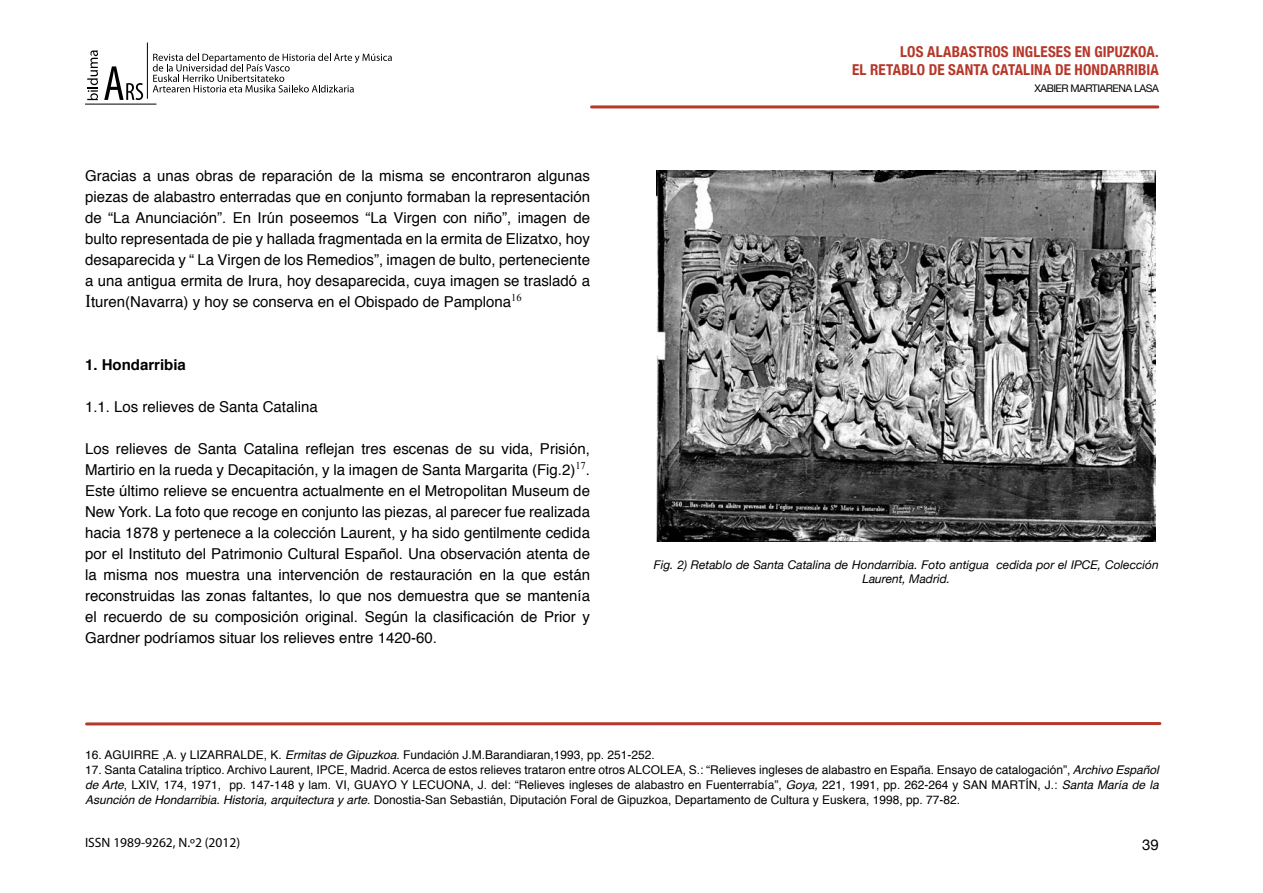
<style>
.page{position:relative;width:1263px;height:893px;background:#fff}
.page>*{position:absolute;margin:0;border:0;box-sizing:border-box;transform-origin:0 0}
.t1{font:15px/21px "Helvetica";color:#000;text-align:justify}
.t2{font:700 condensed 15px/18px "Helvetica Neue";letter-spacing:.01em;color:#b63729;text-align:right}
.t3{font:700 15px "Helvetica";color:#000}
.t4{font:15px "Helvetica Neue";color:#000}
.t5{font:13.5px "Myriad Pro";color:#000}
.t6{font:12px/15px "Helvetica";color:#000;text-align:justify}
.t7{font:italic 12px/14.4px "Helvetica Neue";color:#000;text-align:center}
.t8{font:10.5px "Helvetica Neue";letter-spacing:-.05em;color:#000}
.s1{font-family:"Times New Roman";font-size:18px}
.s2{font-style:italic}
</style>
<div class="page">
<svg style="left:104px;top:66px;width:39px;height:34px"></svg>
<svg style="left:87px;top:50px;width:11px;height:50px"></svg>
<hr style="left:85px;top:104px;width:71px;height:1px;background:#000">
<svg style="left:153px;top:53px;width:239px;height:39px"></svg>
<hr style="left:147px;top:43px;width:1px;height:56px;background:#000">
<hr style="left:591px;top:105px;width:567px;height:3px;background:#b53829">
<hr style="left:87px;top:722px;width:1073px;height:3px;background:#b53829">
<img style="left:657px;top:170px;width:499px;height:371px">
<p class="t2" style="left:852px;top:42px;width:308px">LOS ALABASTROS INGLESES EN GIPUZKOA.<br>EL RETABLO DE SANTA CATALINA DE HONDARRIBIA</p>
<p class="t1" style="left:85px;top:166px;width:506px">Gracias a unas obras de reparación de la misma se encontraron algunas piezas de alabastro enterradas que en conjunto formaban la representación de “La Anunciación”. En Irún poseemos “La Virgen con niño”, imagen de bulto representada de pie y hallada fragmentada en la ermita de Elizatxo, hoy desaparecida y “ La Virgen de los Remedios”, imagen de bulto, perteneciente a una antigua ermita de Irura, hoy desaparecida, cuya imagen se trasladó a <span class="s1">I</span>turen(Navarra) y hoy se conserva en el Obispado de Pamplona<sup>16</sup></p>
<p class="t3" style="left:85px;top:353px;width:102px">1. Hondarribia</p>
<p class="t1" style="left:85px;top:397px;width:234px">1.1. Los relieves de Santa Catalina</p>
<p class="t1" style="left:85px;top:439px;width:506px">Los relieves de Santa Catalina reflejan tres escenas de su vida, Prisión, Martirio en la rueda y Decapitación, y la imagen de Santa Margarita (Fig.2)<sup>17</sup>.<br>Este último relieve se encuentra actualmente en el Metropolitan Museum de New York. La foto que recoge en conjunto las piezas, al parecer fue realizada hacia 1878 y pertenece a la colección Laurent, y ha sido gentilmente cedida por el Instituto del Patrimonio Cultural Español. Una observación atenta de la misma nos muestra una intervención de restauración en la que están reconstruidas las zonas faltantes, lo que nos demuestra que se mantenía el recuerdo de su composición original. Según la clasificación de Prior y Gardner podríamos situar los relieves entre 1420-60.</p>
<p class="t8" style="left:1034px;top:82px;width:126px">XABIER MARTIARENA LASA</p>
<p class="t7" style="left:654px;top:557px;width:506px">Fig. 2) Retablo de Santa Catalina de Hondarribia. Foto antigua cedida por el IPCE, Colección<br>Laurent, Madrid.</p>
<p class="t6" style="left:85px;top:747px;width:571px">16. AGUIRRE ,A. y LIZARRALDE, K. <span class="s2">Ermitas de Gipuzkoa</span>. Fundación J.M.Barandiaran,1993, pp. 251-252.</p>
<p class="t6" style="left:85px;top:762px;width:1075px">17. Santa Catalina tríptico. Archivo Laurent, IPCE, Madrid. Acerca de estos relieves trataron entre otros ALCOLEA, S.: “Relieves ingleses de alabastro en España. Ensayo de catalogación”, <span class="s2">Archivo Español de Arte</span>, LXIV, 174, 1971, pp. 147-148 y lam. VI, GUAYO Y LECUONA, J. del: “Relieves ingleses de alabastro en Fuenterrabía”, <span class="s2">Goya,</span> 221, 1991, pp. 262-264 y SAN MARTÍN, J.: <span class="s2">Santa María de la Asunción de Hondarribia. Historia, arquitectura y arte</span>. Donostia-San Sebastián, Diputación Foral de Gipuzkoa, Departamento de Cultura y Euskera, 1998, pp. 77-82.</p>
<p class="t5" style="left:85px;top:835px;width:157px">ISSN 1989-9262, N.º2 (2012)</p>
<p class="t4" style="left:1142px;top:836px;width:18px">39</p>
</div>
